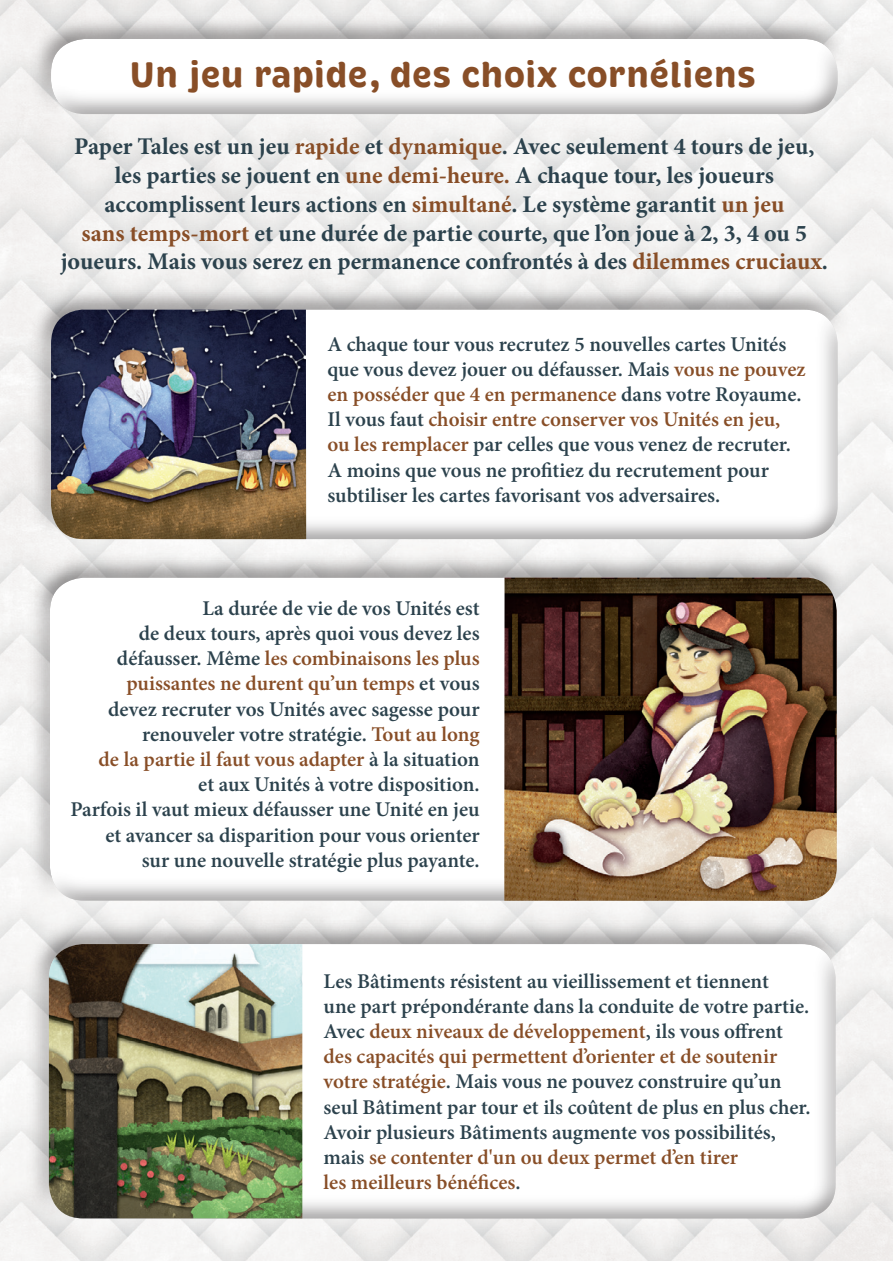
<style>
.page{position:relative;width:893px;height:1263px;background:#fff}
.page>*{position:absolute;margin:0;border:0;box-sizing:border-box;transform-origin:0 0}
.t1{font:italic 700 36px "Brevia W02";color:#884e27}
.t2{font:700 24px/28.8px "Minion Pro";color:#2c424d;text-align:center}
.t3{font:600 21px/25.2px "Minion Pro";color:#2c424d}
.s1{color:#884e27}
</style>
<div class="page">
<img style="left:0;top:0;width:893px;height:1261px">
<div style="left:30px;top:16px;width:816px;height:91px;background:#fff;opacity:.75"></div>
<div style="left:37px;top:37px;width:822px;height:98px;background:#231f20;opacity:.75"></div>
<div style="left:24px;top:918px;width:820px;height:293px;background:#fff;opacity:.75"></div>
<div style="left:35px;top:942px;width:822px;height:298px;background:#231f20;opacity:.75"></div>
<img style="left:49px;top:944px;width:253px;height:274px">
<div style="left:25px;top:551px;width:820px;height:343px;background:#fff;opacity:.75"></div>
<div style="left:36px;top:576px;width:822px;height:346px;background:#231f20;opacity:.75"></div>
<img style="left:504px;top:578px;width:333px;height:323px">
<div style="left:26px;top:284px;width:820px;height:248px;background:#fff;opacity:.75"></div>
<div style="left:37px;top:307px;width:822px;height:253px;background:#231f20;opacity:.75"></div>
<img style="left:51px;top:310px;width:255px;height:229px">
<h1 class="t1" style="left:131px;top:52px;width:633px">Un jeu rapide, des choix cornéliens</h1>
<p class="t2" style="left:61px;top:132px;width:769px">Paper Tales est un jeu <span class="s1">rapide</span> et <span class="s1">dynamique</span>. Avec seulement 4 tours de jeu, les parties se jouent en <span class="s1">une demi-heure.</span> A chaque tour, les joueurs accomplissent leurs actions en <span class="s1">simultané</span>. Le système garantit <span class="s1">un jeu<br>sans temps-mort</span> et une durée de partie courte, que l’on joue à 2, 3, 4 ou 5 joueurs. Mais vous serez en permanence confrontés à des <span class="s1">dilemmes cruciaux</span>.</p>
<p class="t3" style="left:327px;top:331px;width:480px">A chaque tour vous recrutez 5 nouvelles cartes Unités que vous devez jouer ou défausser. Mais <span class="s1">vous ne pouvez en posséder que 4 en permanence</span> dans votre Royaume.<br>Il vous faut <span class="s1">choisir entre conserver vos Unités en jeu, ou les remplacer</span> par celles que vous venez de recruter.<br>A moins que vous ne profitiez du recrutement pour subtiliser les cartes favorisant vos adversaires.</p>
<p class="t3" style="left:70px;top:595px;width:411px;text-align:right">La durée de vie de vos Unités est<br>de deux tours, après quoi vous devez les défausser. Même <span class="s1">les combinaisons les plus puissantes ne durent qu’un temps</span> et vous<br>devez recruter vos Unités avec sagesse pour renouveler votre stratégie. <span class="s1">Tout au long<br>de la partie il faut vous adapter</span> à la situation<br>et aux Unités à votre disposition.<br>Parfois il vaut mieux défausser une Unité en jeu et avancer sa disparition pour vous orienter<br>sur une nouvelle stratégie plus payante.</p>
<p class="t3" style="left:324px;top:968px;width:488px">Les Bâtiments résistent au vieillissement et tiennent<br>une part prépondérante dans la conduite de votre partie.<br>Avec <span class="s1">deux niveaux de développement</span>, ils vous offrent <span class="s1">des capacités qui permettent d’orienter et de soutenir votre stratégie</span>. Mais vous ne pouvez construire qu’un seul Bâtiment par tour et ils coûtent de plus en plus cher.<br>Avoir plusieurs Bâtiments augmente vos possibilités, mais <span class="s1">se contenter d'un ou deux permet d’en tirer<br>les meilleurs bénéfices</span>.</p>
</div>
